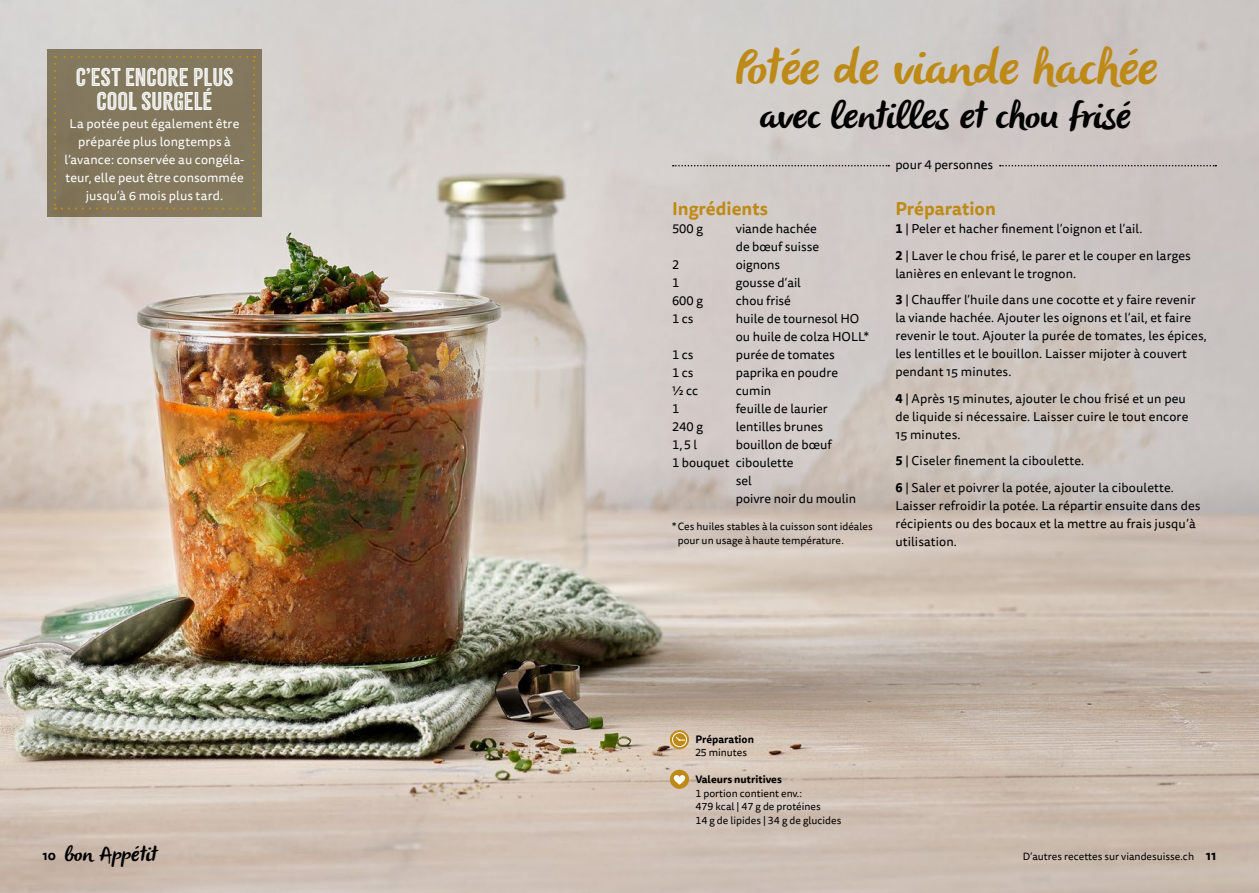
<style>
.page{position:relative;width:1259px;height:893px;background:#fff}
.page>*{position:absolute;margin:0;border:0;box-sizing:border-box;transform-origin:0 0}
.t1{font:italic 49.5px "Olivier";color:#be8a17}
.t2{font:italic 37.5px "Olivier";color:#000}
.t3{font:22.5px/24px "Citrus Gothic Inline";color:#fff;text-align:center}
.t4{font:italic 21px "Olivier";color:#000}
.t5{font:700 18px "Tisa Sans OT";color:#be8a17}
.t6{font:12.75px/18px "Tisa Sans OT";letter-spacing:.01em;color:#000}
.t7{font:12.75px/18px "Tisa Sans OT";letter-spacing:.01em;color:#fff;text-align:center}
.t8{font:10.5px/13.5px "Tisa Sans OT";color:#000}
.t9{font:700 10.5px "Tisa Sans OT";color:#000}
.s1{font-weight:700}
.s2{font-family:"Tisa Sans OT";font-weight:700;font-style:normal;font-size:12.75px}
.s3{font-weight:700;font-size:12.75px}
</style>
<div class="page">
<img style="left:0;top:0;width:1259px;height:893px">
<svg style="left:673px;top:165px;width:216px;height:1px"></svg>
<svg style="left:1000px;top:165px;width:216px;height:1px"></svg>
<svg style="left:670px;top:730px;width:19px;height:19px"></svg>
<div style="left:672px;top:732px;width:15px;height:15px;border:1px solid #fff;border-radius:50%"></div>
<svg style="left:675px;top:736px;width:10px;height:5px"></svg>
<div style="left:670px;top:770px;width:19px;height:19px;background:#be8a17;border-radius:50%"></div>
<svg style="left:674px;top:775px;width:11px;height:10px"></svg>
<div style="left:47px;top:49px;width:214px;height:168px;background:#83785e"></div>
<svg style="left:54px;top:56px;width:201px;height:154px"></svg>
<h3 class="t3" style="left:76px;top:65px;width:159px">C’EST ENCORE PLUS<br>COOL SURGELÉ</h3>
<p class="t7" style="left:65px;top:115px;width:181px">La potée peut également être préparée plus longtemps à l’avance: conservée au congéla&shy;teur, elle peut être consommée jusqu’à 6 mois plus tard.</p>
<h1 class="t1" style="left:732px;top:40px;width:436px">Potéedeviandehachée</h1>
<h2 class="t2" style="left:758px;top:94px;width:381px">avec lentillesetchou frisé</h2>
<h3 class="t5" style="left:672px;top:197px;width:98px">Ingrédients</h3>
<p class="t6" style="left:672px;top:220px;width:32px">500 g</p>
<p class="t6" style="left:736px;top:220px;width:85px">viande hachée de bœuf suisse</p>
<p class="t6" style="left:672px;top:256px;width:9px">2</p>
<p class="t6" style="left:736px;top:256px;width:46px">oignons</p>
<p class="t6" style="left:672px;top:274px;width:9px">1</p>
<p class="t6" style="left:736px;top:274px;width:67px">gousse d’ail</p>
<p class="t6" style="left:672px;top:292px;width:32px">600 g</p>
<p class="t6" style="left:736px;top:292px;width:57px">chou frisé</p>
<p class="t6" style="left:672px;top:310px;width:23px">1 cs</p>
<p class="t6" style="left:736px;top:310px;width:135px">huile de tournesol HO ou huile de colza HOLL*</p>
<p class="t6" style="left:672px;top:346px;width:23px">1 cs</p>
<p class="t6" style="left:736px;top:346px;width:100px">purée de tomates</p>
<p class="t6" style="left:672px;top:364px;width:23px">1 cs</p>
<p class="t6" style="left:736px;top:364px;width:104px">paprika en poudre</p>
<p class="t6" style="left:672px;top:382px;width:28px">½ cc</p>
<p class="t6" style="left:736px;top:382px;width:37px">cumin</p>
<p class="t6" style="left:672px;top:400px;width:9px">1</p>
<p class="t6" style="left:736px;top:400px;width:93px">feuille de laurier</p>
<p class="t6" style="left:672px;top:418px;width:32px">240 g</p>
<p class="t6" style="left:736px;top:418px;width:89px">lentilles brunes</p>
<p class="t6" style="left:672px;top:436px;width:27px">1,5 l</p>
<p class="t6" style="left:736px;top:436px;width:97px">bouillon de bœuf</p>
<p class="t6" style="left:672px;top:454px;width:123px">1 bouquet ciboulette</p>
<p class="t6" style="left:736px;top:472px;width:18px">sel</p>
<p class="t6" style="left:736px;top:490px;width:122px">poivre noir du moulin</p>
<p class="t8" style="left:678px;top:520px;width:196px;text-indent:-6px">* Ces huiles stables à la cuisson sont idéales pour un usage à haute température.</p>
<p class="t6" style="left:895px;top:156px;width:99px">pour 4 personnes</p>
<h3 class="t5" style="left:895px;top:197px;width:102px">Préparation</h3>
<p class="t6" style="left:895px;top:216px;width:297px;line-height:26.5px"><span class="s1">1</span> | Peler et hacher finement l’oignon et l’ail.<br><span class="s1">2</span> | Laver le chou frisé, le parer et le couper en larges</p>
<p class="t6" style="left:895px;top:261px;width:302px;line-height:26.5px">lanières en enlevant le trognon.<br><span class="s1">3</span> | Chauffer l’huile dans une cocotte et y faire revenir</p>
<p class="t6" style="left:895px;top:309px;width:313px">la viande hachée. Ajouter les oignons et l’ail, et faire revenir le tout. Ajouter la purée de tomates, les épices, les lentilles et le bouillon. Laisser mijoter à couvert pendant 15 minutes.</p>
<p class="t6" style="left:895px;top:390px;width:294px"><span class="s1">4</span> | Après 15 minutes, ajouter le chou frisé et un peu de liquide si nécessaire. Laisser cuire le tout encore<br>15 minutes.</p>
<p class="t6" style="left:895px;top:448px;width:280px;line-height:26.5px"><span class="s1">5</span> | Ciseler finement la ciboulette.<br><span class="s1">6</span> | Saler et poivrer la potée, ajouter la ciboulette.</p>
<p class="t6" style="left:895px;top:497px;width:307px">Laisser refroidir la potée. La répartir ensuite dans des récipients ou des bocaux et la mettre au frais jusqu’à utilisation.</p>
<p class="t9" style="left:695px;top:732px;width:60px">Préparation</p>
<p class="t8" style="left:695px;top:746px;width:53px">25 minutes</p>
<p class="t9" style="left:695px;top:773px;width:88px">Valeurs nutritives</p>
<p class="t8" style="left:695px;top:787px;width:147px">1 portion contient env.:<br>479 kcal | 47 g de protéines<br>14 g de lipides | 34 g de glucides</p>
<h3 class="t4" style="left:43px;top:842px;width:120px"><span class="s2">10</span> bon Appétit</h3>
<p class="t8" style="left:1023px;top:850px;width:195px">D’autres recettes sur viandesuisse.ch <span class="s3">11</span></p>
</div>
